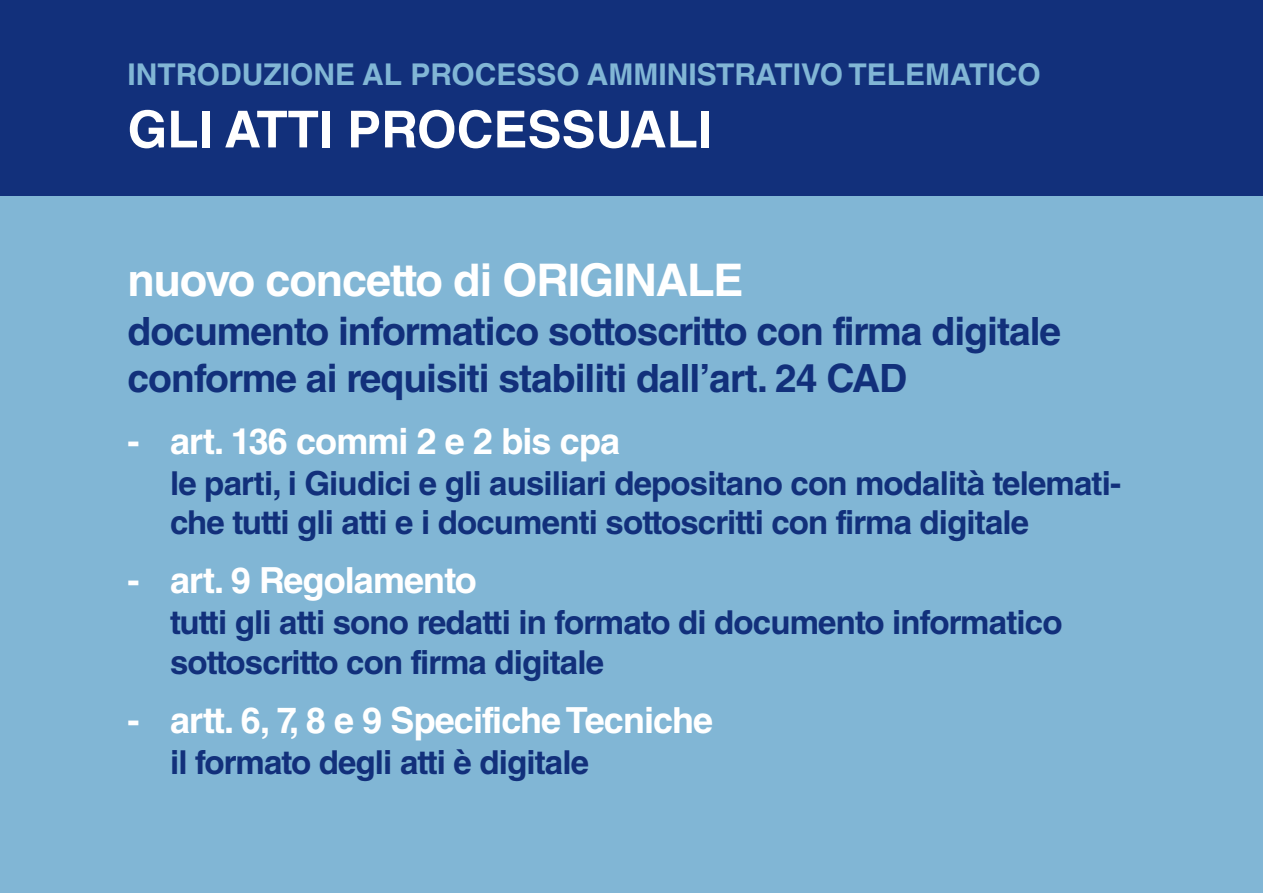
<style>
.page{position:relative;width:1263px;height:893px;background:#81b6d5}
.page>*{position:absolute;margin:0;border:0;box-sizing:border-box;transform-origin:0 0}
.t1{font:700 51px "Helvetica LT Std";color:#fff}
.t2{font:700 45px "Helvetica LT Std";letter-spacing:-.025em;color:#fff}
.t3{font:700 39px/46.8px "Helvetica LT Std";letter-spacing:-.025em;color:#12307b}
.t4{font:700 36px "Helvetica LT Std";letter-spacing:-.025em;color:#fff}
.t5{font:700 33px/39.6px "Helvetica LT Std";letter-spacing:-.025em;color:#12307b}
.t6{font:700 30px "Helvetica LT Std";color:#81b6d5}
</style>
<div class="page">
<div style="left:0;top:0;width:1263px;height:196px;background:#12307b"></div>
<p class="t6" style="left:128px;top:64px;width:915px">INTRODUZIONE AL PROCESSO AMMINISTRATIVO TELEMATICO</p>
<h1 class="t1" style="left:128px;top:111px;width:586px">GLI ATTI PROCESSUALI</h1>
<h2 class="t2" style="left:128px;top:263px;width:617px">nuovo concetto di ORIGINALE</h2>
<p class="t3" style="left:128px;top:312px;width:935px">documento informatico sottoscritto con firma digitale conforme ai requisiti stabiliti dall’art. 24 CAD</p>
<p class="t4" style="left:128px;top:428px;width:494px">- art. 136 commi 2 e 2 bis cpa</p>
<p class="t5" style="left:170px;top:466px;width:952px">le parti, i Giudici e gli ausiliari depositano con modalità telemati&shy;che tutti gli atti e i documenti sottoscritti con firma digitale</p>
<p class="t4" style="left:128px;top:567px;width:351px">- art. 9 Regolamento</p>
<p class="t5" style="left:170px;top:606px;width:894px">tutti gli atti sono redatti in formato di documento informatico sottoscritto con firma digitale</p>
<p class="t4" style="left:128px;top:707px;width:587px">- artt. 6, 7, 8 e 9 SpecificheTecniche</p>
<p class="t5" style="left:170px;top:745px;width:421px">il formato degli atti è digitale</p>
</div>
